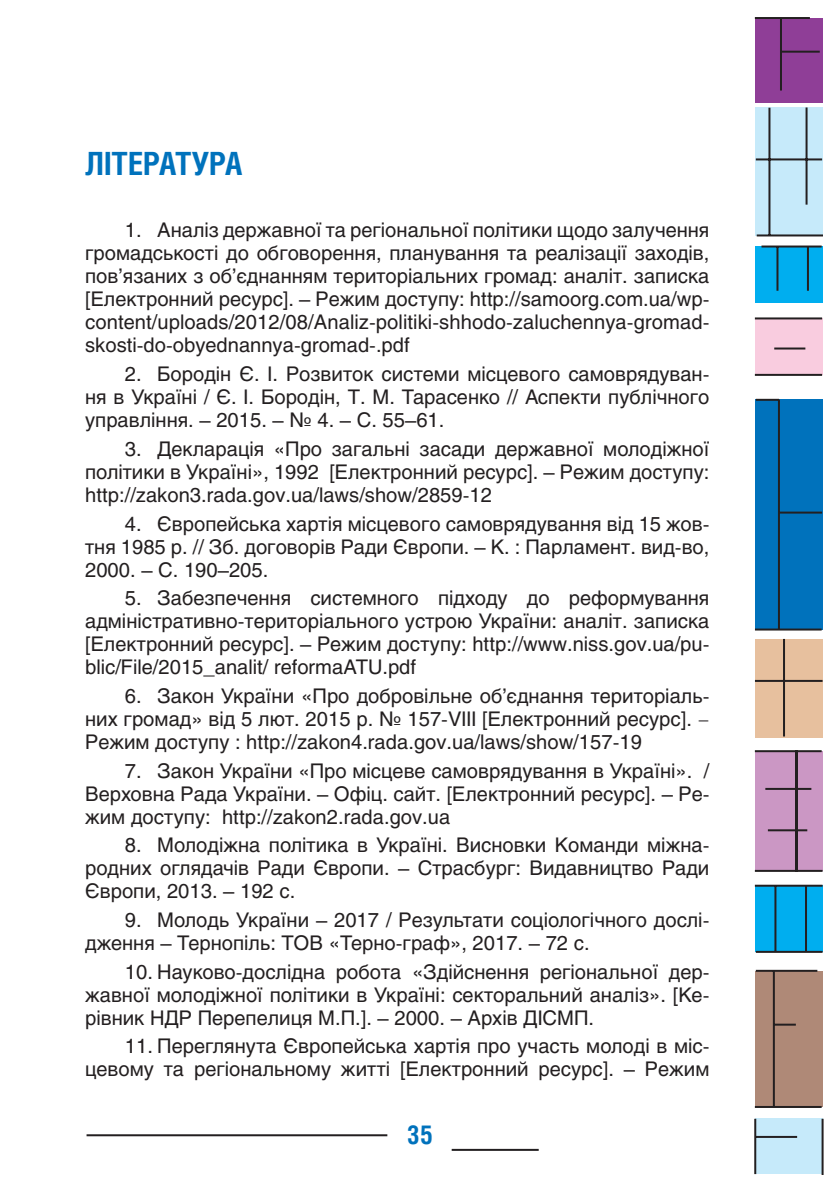
<style>
.page{position:relative;width:840px;height:1191px;background:#fff}
.page>*{position:absolute;margin:0;border:0;box-sizing:border-box;transform-origin:0 0}
.t1{font:700 32px "Helios Cond";color:#0072bc}
.t2{font:700 26px "Helios Cond";color:#0072bc}
.t3{font:20px/23px "Helios";color:#231f20;text-align:justify}
.s1{font-family:"Minion Pro"}
</style>
<div class="page">
<div style="left:754px;top:18px;width:68px;height:84px;background:#8f3e97"></div>
<div style="left:754px;top:108px;width:68px;height:128px;background:#c6eafa"></div>
<div style="left:754px;top:399px;width:68px;height:230px;background:#0072bc"></div>
<div style="left:754px;top:639px;width:68px;height:98px;background:#e7c09e"></div>
<div style="left:754px;top:885px;width:68px;height:67px;background:#00aeef"></div>
<div style="left:754px;top:247px;width:68px;height:56px;background:#00aeef"></div>
<div style="left:754px;top:318px;width:68px;height:57px;background:#f9ccdf"></div>
<div style="left:754px;top:751px;width:68px;height:120px;background:#cb97c4"></div>
<div style="left:754px;top:970px;width:68px;height:136px;background:#af8977"></div>
<div style="left:754px;top:1118px;width:68px;height:56px;background:#c6eafa"></div>
<hr style="left:754px;top:17px;width:55px;height:2px;background:#231f20">
<hr style="left:779px;top:18px;width:2px;height:73px;background:#231f20">
<hr style="left:780px;top:51px;width:39px;height:2px;background:#231f20">
<hr style="left:768px;top:108px;width:2px;height:127px;background:#231f20">
<hr style="left:756px;top:234px;width:66px;height:2px;background:#231f20">
<hr style="left:755px;top:158px;width:66px;height:2px;background:#231f20">
<hr style="left:805px;top:107px;width:2px;height:98px;background:#231f20">
<hr style="left:761px;top:245px;width:60px;height:2px;background:#231f20">
<hr style="left:776px;top:246px;width:2px;height:45px;background:#231f20">
<hr style="left:806px;top:246px;width:2px;height:45px;background:#231f20">
<hr style="left:754px;top:317px;width:67px;height:2px;background:#231f20">
<hr style="left:754px;top:374px;width:67px;height:2px;background:#231f20">
<hr style="left:773px;top:347px;width:31px;height:2px;background:#231f20">
<hr style="left:754px;top:628px;width:67px;height:2px;background:#231f20">
<hr style="left:777px;top:399px;width:2px;height:230px;background:#231f20">
<hr style="left:778px;top:511px;width:43px;height:2px;background:#231f20">
<hr style="left:755px;top:399px;width:23px;height:2px;background:#231f20">
<hr style="left:782px;top:639px;width:2px;height:97px;background:#231f20">
<hr style="left:754px;top:680px;width:68px;height:2px;background:#231f20">
<hr style="left:754px;top:750px;width:67px;height:2px;background:#231f20">
<hr style="left:754px;top:870px;width:68px;height:2px;background:#231f20">
<hr style="left:767px;top:829px;width:39px;height:2px;background:#231f20">
<hr style="left:764px;top:788px;width:46px;height:2px;background:#231f20">
<hr style="left:795px;top:750px;width:2px;height:121px;background:#231f20">
<hr style="left:754px;top:884px;width:68px;height:2px;background:#231f20">
<hr style="left:755px;top:951px;width:67px;height:2px;background:#231f20">
<hr style="left:804px;top:885px;width:2px;height:67px;background:#231f20">
<hr style="left:774px;top:885px;width:2px;height:67px;background:#231f20">
<hr style="left:755px;top:969px;width:61px;height:2px;background:#231f20">
<hr style="left:772px;top:970px;width:2px;height:137px;background:#231f20">
<hr style="left:754px;top:1106px;width:67px;height:2px;background:#231f20">
<hr style="left:773px;top:1023px;width:22px;height:2px;background:#231f20">
<hr style="left:753px;top:1118px;width:2px;height:56px;background:#231f20">
<hr style="left:754px;top:1136px;width:42px;height:2px;background:#231f20">
<hr style="left:821px;top:1118px;width:2px;height:57px;background:#231f20">
<hr style="left:86px;top:1134px;width:301px;height:2px;background:#231f20">
<hr style="left:451px;top:1148px;width:87px;height:2px;background:#231f20">
<h1 class="t1" style="left:85px;top:152px;width:159px">ЛІТЕРАТУРА</h1>
<p class="t3" style="left:85px;top:220px;width:625px;text-indent:40px">1. Аналіз державної та регіональної політики щодо залучення громадськості до обговорення, планування та реалізації заходів, пов’язаних з об’єднанням територіальних громад: аналіт. записка [Електронний ресурс]. – Режим доступу: http://samoorg.com.ua/wp&shy;content/uploads/2012/08/Analiz-politiki-shhodo-zaluchennya-gromad&shy;skosti-do-obyednannya-gromad-.pdf</p>
<p class="t3" style="left:85px;top:364px;width:625px;text-indent:40px">2. Бородін Є. І. Розвиток системи місцевого самоврядуван&shy;ня в Україні / Є. І. Бородін, Т. М. Тарасенко // Аспекти публічного управління. – 2015. – № 4. – С. 55–61.</p>
<p class="t3" style="left:85px;top:439px;width:625px;text-indent:40px">3. Декларація «Про загальні засади державної молодіжної політики в Україні», 1992 [Електронний ресурс]. – Режим доступу: http://zakon3.rada.gov.ua/laws/show/2859-12</p>
<p class="t3" style="left:85px;top:513px;width:625px;text-indent:40px">4. Європейська хартія місцевого самоврядування від 15 жов&shy;тня 1985 р. // Зб. договорів Ради Європи. – К. : Парламент. вид-во, 2000. – С. 190–205.</p>
<p class="t3" style="left:85px;top:588px;width:625px;text-indent:40px">5. Забезпечення системного підходу до реформування адміністративно-територіального устрою України: аналіт. записка [Електронний ресурс]. – Режим доступу: http://www.niss.gov.ua/pu&shy;blic/File/2015_analit/ reformaATU.pdf</p>
<p class="t3" style="left:85px;top:686px;width:625px;text-indent:40px">6. Закон України «Про добровільне об’єднання територіаль&shy;них громад» від 5 лют. 2015 р. № 157-VIII [Електронний ресурс]. <span class="s1">− </span>Режим доступу : http://zakon4.rada.gov.ua/laws/show/157-19</p>
<p class="t3" style="left:85px;top:760px;width:625px;text-indent:40px">7. Закон України «Про місцеве самоврядування в Україні». / Верховна Рада України. – Офіц. сайт. [Електронний ресурс]. – Ре&shy;жим доступу: http://zakon2.rada.gov.ua</p>
<p class="t3" style="left:85px;top:835px;width:625px;text-indent:40px">8. Молодіжна політика в Україні. Висновки Команди міжна&shy;родних оглядачів Ради Європи. – Страсбург: Видавництво Ради Європи, 2013. – 192 с.</p>
<p class="t3" style="left:85px;top:910px;width:625px;text-indent:40px">9. Молодь України – 2017 / Результати соціологічного дослі&shy;дження – Тернопіль: ТОВ «Терно-граф», 2017. – 72 с.</p>
<p class="t3" style="left:85px;top:961px;width:625px;text-indent:40px">10. Науково-дослідна робота «Здійснення регіональної дер&shy;жавної молодіжної політики в Україні: секторальний аналіз». [Ке&shy;рівник НДР Перепелиця М.П.]. – 2000. – Архів ДІСМП.</p>
<p class="t3" style="left:85px;top:1036px;width:625px;text-align:right">11. Переглянута Європейська хартія про участь молоді в міс&shy;цевому та регіональному житті [Електронний ресурс]. – Режим</p>
<h2 class="t2" style="left:406px;top:1125px;width:28px">35</h2>
</div>
